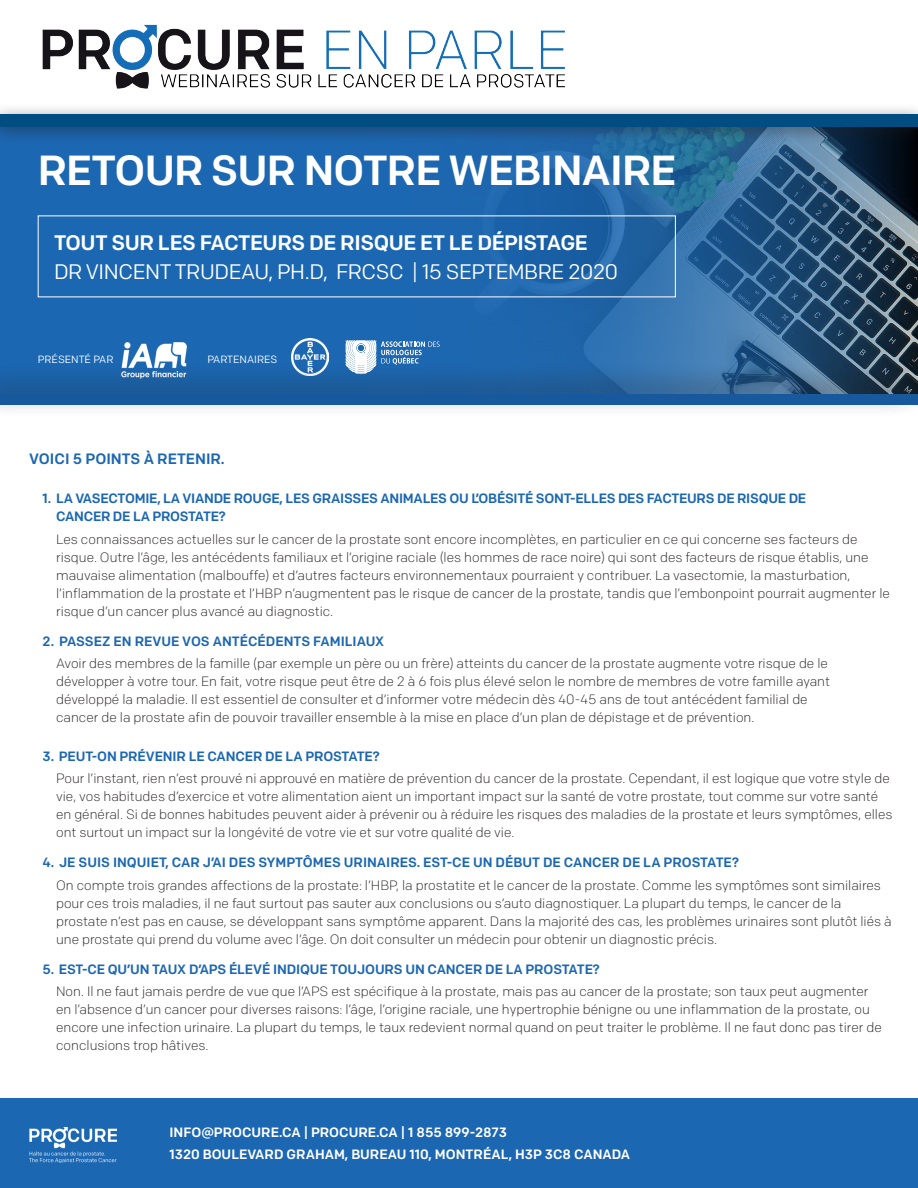
<style>
.page{position:relative;width:918px;height:1188px;background:#fff}
.page>*{position:absolute;margin:0;border:0;box-sizing:border-box;transform-origin:0 0}
.t1{font:500 42px "Colfax";letter-spacing:-.02em;color:#fff}
.t2{font:21px "Colfax";letter-spacing:-.02em;color:#fff}
.t3{font:500 21px "Colfax";letter-spacing:-.02em;color:#fff}
.t4{font:500 15px "Colfax";color:#1b67b2}
.t5{font:300 13.5px/18px "Colfax";color:#231f20}
.t6{font:500 13.5px/18px "Colfax";letter-spacing:-.01em;color:#1b67b2}
.t7{font:500 13.5px/22.5px "Colfax";color:#fff}
.t8{font:10.5px "Colfax";color:#fff}
</style>
<div class="page">
<svg style="left:0;top:145px;width:918px;height:218px;background:#2465a2"></svg>
<div style="left:0;top:102px;width:918px;height:43px;background:#231f20;opacity:.53"></div>
<div style="left:0;top:115px;width:918px;height:12px;background:#014d82"></div>
<img style="left:42px;top:24px;width:523px;height:65px">
<img style="left:109px;top:338px;width:80px;height:25px">
<img style="left:291px;top:338px;width:38px;height:25px">
<svg style="left:346px;top:341px;width:94px;height:22px"></svg>
<div style="left:0;top:363px;width:918px;height:55px;background:#231f20;opacity:.45"></div>
<div style="left:0;top:394px;width:918px;height:11px;background:#18589c"></div>
<div style="left:0;top:1098px;width:918px;height:90px;background:#1b67b2"></div>
<img style="left:29px;top:1128px;width:87px;height:35px">
<h1 class="t1" style="left:38px;top:145px;width:640px">RETOUR SUR NOTRE WEBINAIRE</h1>
<h2 class="t3" style="left:54px;top:230px;width:535px">TOUT SUR LES FACTEURS DE RISQUE ET LE DÉPISTAGE</h2>
<h2 class="t2" style="left:54px;top:258px;width:566px">DR VINCENT TRUDEAU, PH.D, FRCSC | 15 SEPTEMBRE 2020</h2>
<p class="t8" style="left:38px;top:353px;width:77px">PRÉSENTÉ PAR</p>
<p class="t8" style="left:207px;top:353px;width:72px">PARTENAIRES</p>
<p class="t4" style="left:29px;top:450px;width:197px">VOICI 5 POINTS À RETENIR.</p>
<p class="t6" style="left:56px;top:490px;width:752px;text-indent:-13px">1. LA VASECTOMIE, LA VIANDE ROUGE, LES GRAISSES ANIMALES OU L’OBÉSITÉ SONT-ELLES DES FACTEURS DE RISQUE DE<br>CANCER DE LA PROSTATE?</p>
<p class="t5" style="left:56px;top:530px;width:835px">Les connaissances actuelles sur le cancer de la prostate sont encore incomplètes, en particulier en ce qui concerne ses facteurs de risque. Outre l’âge, les antécédents familiaux et l’origine raciale (les hommes de race noire) qui sont des facteurs de risque établis, une mauvaise alimentation (malbouffe) et d’autres facteurs environnementaux pourraient y contribuer. La vasectomie, la masturbation, l’inflammation de la prostate et l’HBP n’augmentent pas le risque de cancer de la prostate, tandis que l’embonpoint pourrait augmenter le risque d’un cancer plus avancé au diagnostic.</p>
<p class="t6" style="left:43px;top:632px;width:343px">2. PASSEZ EN REVUE VOS ANTÉCÉDENTS FAMILIAUX</p>
<p class="t5" style="left:56px;top:655px;width:775px">Avoir des membres de la famille (par exemple un père ou un frère) atteints du cancer de la prostate augmente votre risque de le développer à votre tour. En fait, votre risque peut être de 2 à 6 fois plus élevé selon le nombre de membres de votre famille ayant développé la maladie. Il est essentiel de consulter et d’informer votre médecin dès 40-45 ans de tout antécédent familial de cancer de la prostate afin de pouvoir travailler ensemble à la mise en place d’un plan de dépistage et de prévention.</p>
<p class="t6" style="left:43px;top:747px;width:338px">3. PEUT-ON PRÉVENIR LE CANCER DE LA PROSTATE?</p>
<p class="t5" style="left:56px;top:769px;width:838px">Pour l’instant, rien n’est prouvé ni approuvé en matière de prévention du cancer de la prostate. Cependant, il est logique que votre style de vie, vos habitudes d’exercice et votre alimentation aient un important impact sur la santé de votre prostate, tout comme sur votre santé en général. Si de bonnes habitudes peuvent aider à prévenir ou à réduire les risques des maladies de la prostate et leurs symptômes, elles ont surtout un impact sur la longévité de votre vie et sur votre qualité de vie.</p>
<p class="t6" style="left:43px;top:853px;width:698px">4. JE SUIS INQUIET, CAR J’AI DES SYMPTÔMES URINAIRES. EST-CE UN DÉBUT DE CANCER DE LA PROSTATE?</p>
<p class="t5" style="left:56px;top:876px;width:837px">On compte trois grandes affections de la prostate: l’HBP, la prostatite et le cancer de la prostate. Comme les symptômes sont similaires pour ces trois maladies, il ne faut surtout pas sauter aux conclusions ou s’auto diagnostiquer. La plupart du temps, le cancer de la prostate n’est pas en cause, se développant sans symptôme apparent. Dans la majorité des cas, les problèmes urinaires sont plutôt liés à une prostate qui prend du volume avec l’âge. On doit consulter un médecin pour obtenir un diagnostic précis.</p>
<p class="t6" style="left:43px;top:960px;width:559px">5. EST-CE QU’UN TAUX D’APS ÉLEVÉ INDIQUE TOUJOURS UN CANCER DE LA PROSTATE?</p>
<p class="t5" style="left:56px;top:982px;width:827px">Non. Il ne faut jamais perdre de vue que l’APS est spécifique à la prostate, mais pas au cancer de la prostate; son taux peut augmenter en l’absence d’un cancer pour diverses raisons: l’âge, l’origine raciale, une hypertrophie bénigne ou une inflammation de la prostate, ou encore une infection urinaire. La plupart du temps, le taux redevient normal quand on peut traiter le problème. Il ne faut donc pas tirer de conclusions trop hâtives.</p>
<p class="t7" style="left:170px;top:1121px;width:462px">INFO@PROCURE.CA | PROCURE.CA | 1 855 899-2873<br>1320 BOULEVARD GRAHAM, BUREAU 110, MONTRÉAL, H3P 3C8 CANADA</p>
</div>
